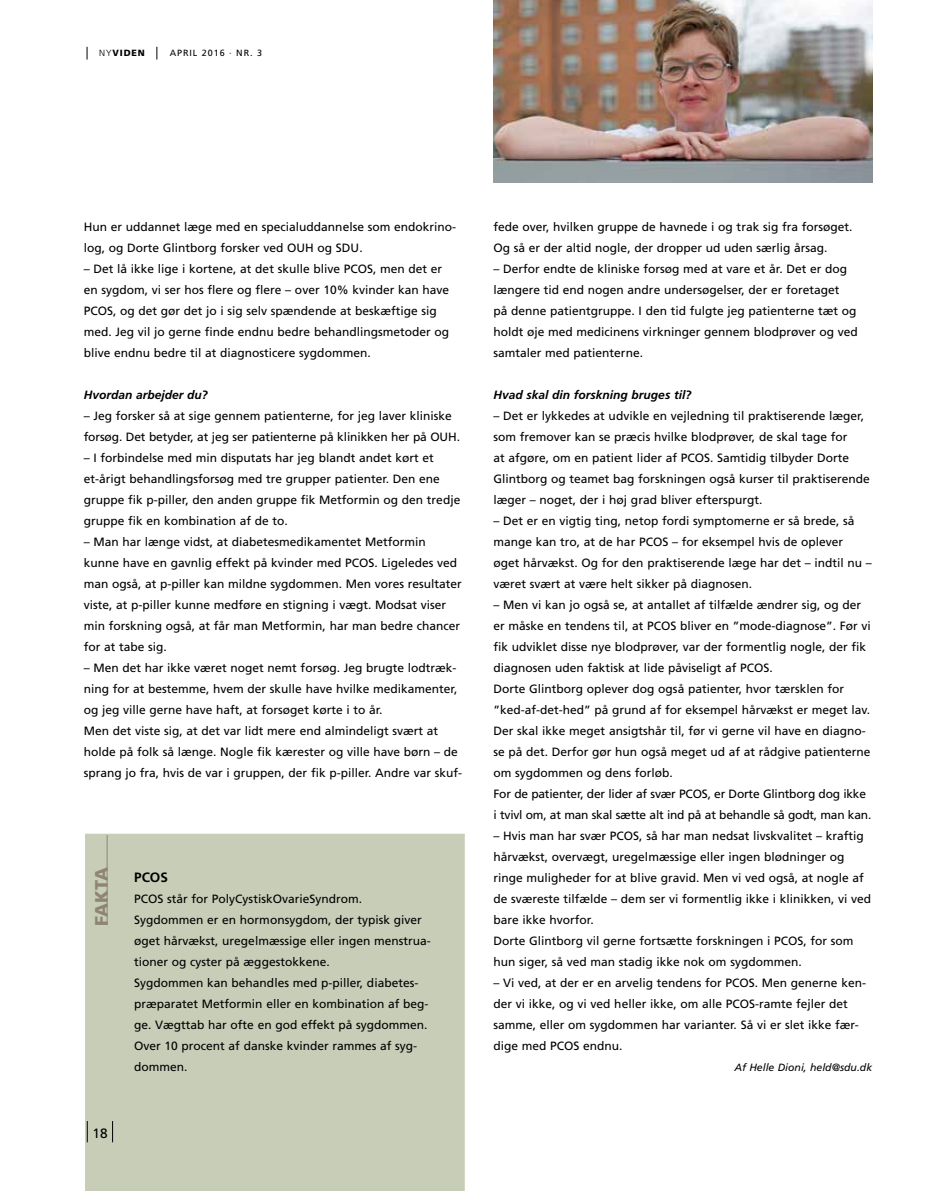
<style>
.page{position:relative;width:936px;height:1191px;background:#fff}
.page>*{position:absolute;margin:0;border:0;box-sizing:border-box;transform-origin:0 0}
.t1{font:900 18px "Frutiger";letter-spacing:-.025em;color:#8e8575}
.t2{font:700 13.5px "Frutiger";color:#000}
.t3{font:13.5px "Frutiger";color:#000}
.t4{font:12px/21px "Frutiger";color:#000}
.t5{font:italic 700 12px "Frutiger";color:#000}
.t6{font:italic 10.5px "Frutiger";color:#000}
.t7{font:9px "Frutiger";letter-spacing:.1em;color:#000}
.t8{font:900 9px "Frutiger";letter-spacing:.1em;color:#000}
.s1{font-weight:300}
</style>
<div class="page">
<svg style="left:157px;top:47px;width:1px;height:13px"></svg>
<svg style="left:87px;top:47px;width:1px;height:13px"></svg>
<div style="left:85px;top:833px;width:380px;height:358px;background:#c8cdb8"></div>
<hr style="left:107px;top:835px;width:1px;height:90px;background:#8e8575">
<svg style="left:87px;top:1121px;width:1px;height:21px"></svg>
<svg style="left:112px;top:1121px;width:1px;height:21px"></svg>
<img style="left:493px;top:0;width:379px;height:183px">
<p class="t8" style="left:99px;top:47px;width:47px"><span class="s1">NY</span>VIDEN</p>
<p class="t7" style="left:170px;top:47px;width:94px">APRIL 2016 · NR. 3</p>
<p class="t4" style="left:84px;top:216px;width:374px">Hun er uddannet læge med en specialuddannelse som endokrino&shy;log, og Dorte Glintborg forsker ved OUH og SDU.</p>
<p class="t4" style="left:84px;top:258px;width:367px">– Det lå ikke lige i kortene, at det skulle blive PCOS, men det er en sygdom, vi ser hos flere og flere – over 10% kvinder kan have PCOS, og det gør det jo i sig selv spændende at beskæftige sig med. Jeg vil jo gerne finde endnu bedre behandlingsmetoder og blive endnu bedre til at diagnosticere sygdommen.</p>
<p class="t5" style="left:84px;top:388px;width:126px">Hvordan arbejder du?</p>
<p class="t4" style="left:84px;top:405px;width:378px">– Jeg forsker så at sige gennem patienterne, for jeg laver kliniske forsøg. Det betyder, at jeg ser patienterne på klinikken her på OUH.</p>
<p class="t4" style="left:84px;top:447px;width:378px">– I forbindelse med min disputats har jeg blandt andet kørt et et-årigt behandlingsforsøg med tre grupper patienter. Den ene gruppe fik p-piller, den anden gruppe fik Metformin og den tredje gruppe fik en kombination af de to.</p>
<p class="t4" style="left:84px;top:531px;width:379px">– Man har længe vidst, at diabetesmedikamentet Metformin kunne have en gavnlig effekt på kvinder med PCOS. Ligeledes ved man også, at p-piller kan mildne sygdommen. Men vores resultater viste, at p-piller kunne medføre en stigning i vægt. Modsat viser min forskning også, at får man Metformin, har man bedre chancer for at tabe sig.</p>
<p class="t4" style="left:84px;top:657px;width:380px">– Men det har ikke været noget nemt forsøg. Jeg brugte lodtræk&shy;ning for at bestemme, hvem der skulle have hvilke medikamenter, og jeg ville gerne have haft, at forsøget kørte i to år.<br>Men det viste sig, at det var lidt mere end almindeligt svært at holde på folk så længe. Nogle fik kærester og ville have børn – de sprang jo fra, hvis de var i gruppen, der fik p-piller. Andre var skuf-</p>
<h1 class="t1" style="left:91px;top:925px;width:60px;rotate:-90deg">FAKTA</h1>
<p class="t3" style="left:93px;top:1125px;width:17px">18</p>
<p class="t2" style="left:134px;top:869px;width:35px">PCOS</p>
<p class="t4" style="left:134px;top:888px;width:298px">PCOS står for PolyCystiskOvarieSyndrom.<br>Sygdommen er en hormonsygdom, der typisk giver øget hårvækst, uregelmæssige eller ingen menstrua&shy;tioner og cyster på æggestokkene.<br>Sygdommen kan behandles med p-piller, diabetes&shy;præparatet Metformin eller en kombination af beg&shy;ge. Vægttab har ofte en god effekt på sygdommen.<br>Over 10 procent af danske kvinder rammes af syg&shy;dommen.</p>
<p class="t4" style="left:493px;top:216px;width:360px">fede over, hvilken gruppe de havnede i og trak sig fra forsøget.<br>Og så er der altid nogle, der dropper ud uden særlig årsag.</p>
<p class="t4" style="left:493px;top:258px;width:366px">– Derfor endte de kliniske forsøg med at vare et år. Det er dog længere tid end nogen andre undersøgelser, der er foretaget<br>på denne patientgruppe. I den tid fulgte jeg patienterne tæt og holdt øje med medicinens virkninger gennem blodprøver og ved samtaler med patienterne.</p>
<p class="t5" style="left:493px;top:388px;width:199px">Hvad skal din forskning bruges til?</p>
<p class="t4" style="left:493px;top:405px;width:378px">– Det er lykkedes at udvikle en vejledning til praktiserende læger, som fremover kan se præcis hvilke blodprøver, de skal tage for<br>at afgøre, om en patient lider af PCOS. Samtidig tilbyder Dorte Glintborg og teamet bag forskningen også kurser til praktiserende læger – noget, der i høj grad bliver efterspurgt.</p>
<p class="t4" style="left:493px;top:510px;width:380px">– Det er en vigtig ting, netop fordi symptomerne er så brede, så mange kan tro, at de har PCOS – for eksempel hvis de oplever øget hårvækst. Og for den praktiserende læge har det – indtil nu – været svært at være helt sikker på diagnosen.</p>
<p class="t4" style="left:493px;top:594px;width:379px">– Men vi kan jo også se, at antallet af tilfælde ændrer sig, og der er måske en tendens til, at PCOS bliver en ”mode-diagnose”. Før vi fik udviklet disse nye blodprøver, var der formentlig nogle, der fik diagnosen uden faktisk at lide påviseligt af PCOS.<br>Dorte Glintborg oplever dog også patienter, hvor tærsklen for ”ked-af-det-hed” på grund af for eksempel hårvækst er meget lav.<br>Der skal ikke meget ansigtshår til, før vi gerne vil have en diagno&shy;se på det. Derfor gør hun også meget ud af at rådgive patienterne om sygdommen og dens forløb.<br>For de patienter, der lider af svær PCOS, er Dorte Glintborg dog ikke i tvivl om, at man skal sætte alt ind på at behandle så godt, man kan.</p>
<p class="t4" style="left:493px;top:825px;width:379px">– Hvis man har svær PCOS, så har man nedsat livskvalitet – kraftig hårvækst, overvægt, uregelmæssige eller ingen blødninger og ringe muligheder for at blive gravid. Men vi ved også, at nogle af de sværeste tilfælde – dem ser vi formentlig ikke i klinikken, vi ved bare ikke hvorfor.<br>Dorte Glintborg vil gerne fortsætte forskningen i PCOS, for som hun siger, så ved man stadig ikke nok om sygdommen.</p>
<p class="t4" style="left:493px;top:972px;width:374px">– Vi ved, at der er en arvelig tendens for PCOS. Men generne ken&shy;der vi ikke, og vi ved heller ikke, om alle PCOS-ramte fejler det samme, eller om sygdommen har varianter. Så vi er slet ikke fær&shy;dige med PCOS endnu.</p>
<p class="t6" style="left:734px;top:1061px;width:139px">Af Helle Dioni, held@sdu.dk</p>
</div>
